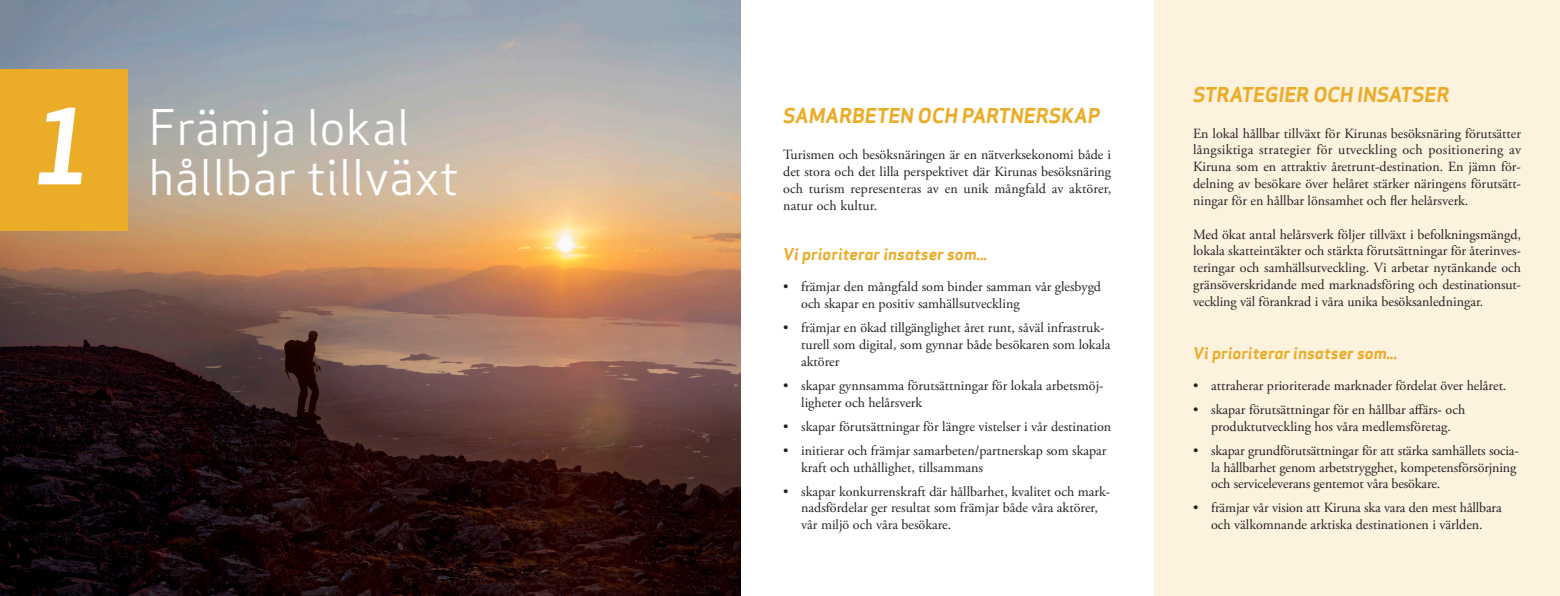
<style>
.page{position:relative;width:1560px;height:596px;background:#fff}
.page>*{position:absolute;margin:0;border:0;box-sizing:border-box;transform-origin:0 0}
.t1{font:italic 700 100px "Apex Sans";color:#fff}
.t2{font:48px "Apex Sans";color:#fff}
.t3{font:italic 700 20px "Apex Sans";color:#ebac28}
.t4{font:italic 700 16px "Apex Sans";color:#ebac28}
.t5{font:14px/16.8px "Adobe Garamond Pro";color:#231f20}
</style>
<div class="page">
<div style="left:1153px;top:0;width:406px;height:595px;background:#fcf2de"></div>
<img style="left:0;top:0;width:740px;height:595px">
<div style="left:0;top:69px;width:128px;height:162px;background:#ebac28"></div>
<p class="t1" style="left:33px;top:83px;width:62px">1</p>
<p class="t2" style="left:149px;top:88px;width:262px">Främja lokal</p>
<p class="t2" style="left:149px;top:138px;width:311px">hållbar tillväxt</p>
<p class="t3" style="left:783px;top:103px;width:318px">SAMARBETEN OCH PARTNERSKAP</p>
<p class="t5" style="left:783px;top:147px;width:329px;text-align:justify">Turismen och besöksnäringen är en nätverksekonomi både i det stora och det lilla perspektivet där Kirunas besöksnäring och turism representeras av en unik mångfald av aktörer, natur och kultur.</p>
<p class="t4" style="left:783px;top:243px;width:206px">Vi prioriterar insatser som...</p>
<p class="t5" style="left:801px;top:279px;width:301px;text-indent:-18px">• främjar den mångfald som binder samman vår glesbygd och skapar en positiv samhällsutveckling</p>
<p class="t5" style="left:801px;top:319px;width:311px;text-indent:-18px">• främjar en ökad tillgänglighet året runt, såväl infrastruk&shy;turell som digital, som gynnar både besökaren som lokala aktörer</p>
<p class="t5" style="left:801px;top:377px;width:304px;text-indent:-18px">• skapar gynnsamma förutsättningar för lokala arbetsmöj&shy;ligheter och helårsverk</p>
<p class="t5" style="left:783px;top:418px;width:329px">• skapar förutsättningar för längre vistelser i vår destination</p>
<p class="t5" style="left:801px;top:442px;width:307px;text-indent:-18px">• initierar och främjar samarbeten/partnerskap som skapar kraft och uthållighet, tillsammans</p>
<p class="t5" style="left:801px;top:483px;width:310px;text-indent:-18px">• skapar konkurrenskraft där hållbarhet, kvalitet och mark&shy;nadsfördelar ger resultat som främjar både våra aktörer, vår miljö och våra besökare.</p>
<p class="t3" style="left:1192px;top:81px;width:258px">STRATEGIER OCH INSATSER</p>
<p class="t5" style="left:1192px;top:125px;width:329px;text-align:justify">En lokal hållbar tillväxt för Kirunas besöksnäring förutsätter långsiktiga strategier för utveckling och positionering av Kiruna som en attraktiv åretrunt-destination. En jämn för&shy;delning av besökare över helåret stärker näringens förutsätt&shy;ningar för en hållbar lönsamhet och fler helårsverk.</p>
<p class="t5" style="left:1192px;top:226px;width:329px;text-align:justify">Med ökat antal helårsverk följer tillväxt i befolkningsmängd, lokala skatteintäkter och stärkta förutsättningar för återinves&shy;teringar och samhällsutveckling. Vi arbetar nytänkande och gränsöverskridande med marknadsföring och destinationsut&shy;veckling väl förankrad i våra unika besöksanledningar.</p>
<p class="t4" style="left:1192px;top:342px;width:206px">Vi prioriterar insatser som...</p>
<p class="t5" style="left:1192px;top:377px;width:315px">• attraherar prioriterade marknader fördelat över helåret.</p>
<p class="t5" style="left:1192px;top:401px;width:273px;text-align:center">• skapar förutsättningar för en hållbar affärs- och produktutveckling hos våra medlemsföretag.</p>
<p class="t5" style="left:1210px;top:442px;width:309px;text-indent:-18px">• skapar grundförutsättningar för att stärka samhällets socia&shy;la hållbarhet genom arbetstrygghet, kompetensförsörjning och serviceleverans gentemot våra besökare.</p>
<p class="t5" style="left:1192px;top:500px;width:310px;text-align:center">• främjar vår vision att Kiruna ska vara den mest hållbara och välkomnande arktiska destinationen i världen.</p>
</div>
